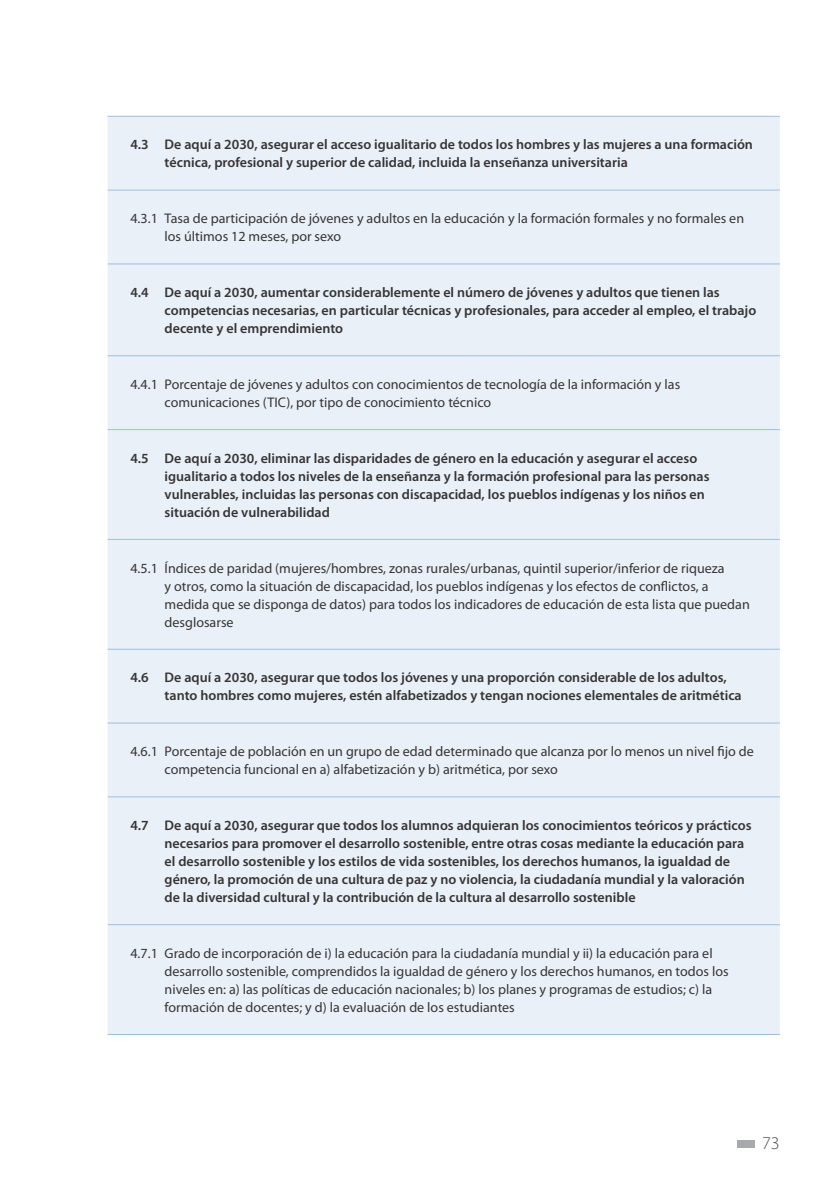
<style>
.page{position:relative;width:835px;height:1184px;background:#fff}
.page>*{position:absolute;margin:0;border:0;box-sizing:border-box;transform-origin:0 0}
.t1{font:300 18.03px "Myriad Pro";color:#4b4c4d}
.t2{font:600 14px/18px "Myriad Pro";color:#363536}
.t3{font:14px/18px "Myriad Pro";color:#363536}
</style>
<div class="page">
<div style="left:737px;top:1140px;width:17px;height:7px;background:#a8a9ad"></div>
<div style="left:108px;top:117px;width:671px;height:917px;background:#eaf0f8"></div>
<hr style="left:108px;top:116px;width:671px;height:1px;background:#a0bde2">
<hr style="left:108px;top:190px;width:671px;height:1px;background:#a0bde2">
<hr style="left:108px;top:263px;width:671px;height:1px;background:#a0bde2">
<hr style="left:108px;top:355px;width:671px;height:1px;background:#a0bde2">
<hr style="left:108px;top:429px;width:671px;height:1px;background:#a0bde2">
<hr style="left:108px;top:539px;width:671px;height:1px;background:#a0bde2">
<hr style="left:108px;top:648px;width:671px;height:1px;background:#a0bde2">
<hr style="left:108px;top:722px;width:671px;height:1px;background:#a0bde2">
<hr style="left:108px;top:796px;width:671px;height:1px;background:#a0bde2">
<hr style="left:108px;top:924px;width:671px;height:1px;background:#a0bde2">
<hr style="left:108px;top:1034px;width:671px;height:1px;background:#a0bde2">
<p class="t2" style="left:165px;top:135px;width:590px;text-indent:-34px">4.3 De aquí a 2030, asegurar el acceso igualitario de todos los hombres y las mujeres a una formación técnica, profesional y superior de calidad, incluida la enseñanza universitaria</p>
<p class="t3" style="left:165px;top:209px;width:581px;text-indent:-34px">4.3.1 Tasa de participación de jóvenes y adultos en la educación y la formación formales y no formales en los últimos 12 meses, por sexo</p>
<p class="t2" style="left:165px;top:283px;width:593px;text-indent:-34px">4.4 De aquí a 2030, aumentar considerablemente el número de jóvenes y adultos que tienen las competencias necesarias, en particular técnicas y profesionales, para acceder al empleo, el trabajo decente y el emprendimiento</p>
<p class="t3" style="left:165px;top:375px;width:517px;text-indent:-34px">4.4.1 Porcentaje de jóvenes y adultos con conocimientos de tecnología de la información y las comunicaciones (TIC), por tipo de conocimiento técnico</p>
<p class="t2" style="left:165px;top:449px;width:546px;text-indent:-34px">4.5 De aquí a 2030, eliminar las disparidades de género en la educación y asegurar el acceso igualitario a todos los niveles de la enseñanza y la formación profesional para las personas vulnerables, incluidas las personas con discapacidad, los pueblos indígenas y los niños en situación de vulnerabilidad</p>
<p class="t3" style="left:165px;top:558px;width:586px;text-indent:-34px">4.5.1 Índices de paridad (mujeres/hombres, zonas rurales/urbanas, quintil superior/inferior de riqueza<br>y otros, como la situación de discapacidad, los pueblos indígenas y los efectos de conflictos, a medida que se disponga de datos) para todos los indicadores de educación de esta lista que puedan desglosarse</p>
<p class="t2" style="left:165px;top:668px;width:578px;text-indent:-34px">4.6 De aquí a 2030, asegurar que todos los jóvenes y una proporción considerable de los adultos, tanto hombres como mujeres, estén alfabetizados y tengan nociones elementales de aritmética</p>
<p class="t3" style="left:165px;top:742px;width:590px;text-indent:-34px">4.6.1 Porcentaje de población en un grupo de edad determinado que alcanza por lo menos un nivel fijo de competencia funcional en a) alfabetización y b) aritmética, por sexo</p>
<p class="t2" style="left:165px;top:816px;width:588px;text-indent:-34px">4.7 De aquí a 2030, asegurar que todos los alumnos adquieran los conocimientos teóricos y prácticos necesarios para promover el desarrollo sostenible, entre otras cosas mediante la educación para el desarrollo sostenible y los estilos de vida sostenibles, los derechos humanos, la igualdad de género, la promoción de una cultura de paz y no violencia, la ciudadanía mundial y la valoración de la diversidad cultural y la contribución de la cultura al desarrollo sostenible</p>
<p class="t3" style="left:165px;top:944px;width:565px;text-indent:-34px">4.7.1 Grado de incorporación de i) la educación para la ciudadanía mundial y ii) la educación para el desarrollo sostenible, comprendidos la igualdad de género y los derechos humanos, en todos los niveles en: a) las políticas de educación nacionales; b) los planes y programas de estudios; c) la formación de docentes; y d) la evaluación de los estudiantes</p>
<p class="t1" style="left:762px;top:1132px;width:19px">73</p>
</div>
